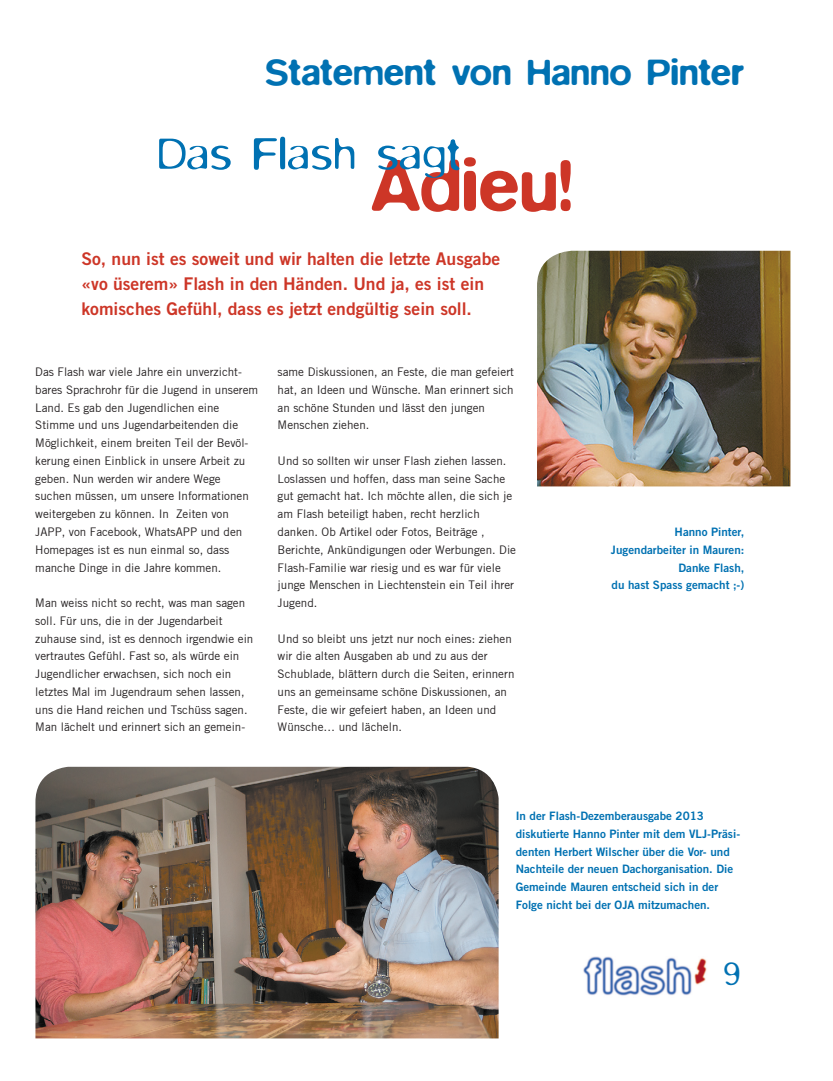
<style>
.page{position:relative;width:833px;height:1081px;background:#fff}
.page>*{position:absolute;margin:0;border:0;box-sizing:border-box;transform-origin:0 0}
.t1{font:500 75px "Blur";color:#cd3627}
.t2{font:300 50px "Blur";color:#0071b2}
.t3{font:500 37.5px "Blur";color:#0071b2}
.t4{font:300 37.5px "Blur";color:#0071b2}
.t5{font:17.5px/25px "Trade Gothic Bold Two";color:#cd3627}
.t6{font:11.62px/17.8px "Trade Gothic";color:#231f20}
.t7{font:11.62px/17.8px "Trade Gothic Bold Two";color:#0071b2;text-align:right}
</style>
<div class="page">
<img style="left:583px;top:956px;width:124px;height:40px">
<img style="left:537px;top:251px;width:253px;height:235px">
<img style="left:35px;top:767px;width:463px;height:271px">
<h3 class="t3" style="left:265px;top:51px;width:480px">Statement von Hanno Pinter</h3>
<h2 class="t2" style="left:156px;top:126px;width:305px">Das Flash sagt</h2>
<h1 class="t1" style="left:371px;top:142px;width:204px">Adieu!</h1>
<h3 class="t5" style="left:81px;top:246px;width:420px">So, nun ist es soweit und wir halten die letzte Ausgabe «vo üserem» Flash in den Händen. Und ja, es ist ein komisches Gefühl, dass es jetzt endgültig sein soll.</h3>
<p class="t6" style="left:35px;top:363px;width:224px">Das Flash war viele Jahre ein unverzicht&shy;bares Sprachrohr für die Jugend in unserem Land. Es gab den Jugendlichen eine Stimme und uns Jugendarbeitenden die Möglichkeit, einem breiten Teil der Bevöl&shy;kerung einen Einblick in unsere Arbeit zu geben. Nun werden wir andere Wege suchen müssen, um unsere Informationen weitergeben zu können. In Zeiten von JAPP, von Facebook, WhatsAPP und den Homepages ist es nun einmal so, dass manche Dinge in die Jahre kommen.</p>
<p class="t6" style="left:35px;top:594px;width:219px">Man weiss nicht so recht, was man sagen soll. Für uns, die in der Jugendarbeit zuhause sind, ist es dennoch irgendwie ein vertrautes Gefühl. Fast so, als würde ein Jugendlicher erwachsen, sich noch ein letztes Mal im Jugendraum sehen lassen, uns die Hand reichen und Tschüss sagen.<br>Man lächelt und erinnert sich an gemein-</p>
<p class="t6" style="left:278px;top:363px;width:238px">same Diskussionen, an Feste, die man gefeiert hat, an Ideen und Wünsche. Man erinnert sich an schöne Stunden und lässt den jungen Menschen ziehen.</p>
<p class="t6" style="left:278px;top:452px;width:240px">Und so sollten wir unser Flash ziehen lassen.<br>Loslassen und hoffen, dass man seine Sache gut gemacht hat. Ich möchte allen, die sich je am Flash beteiligt haben, recht herzlich danken. Ob Artikel oder Fotos, Beiträge , Berichte, Ankündigungen oder Werbungen. Die Flash-Familie war riesig und es war für viele junge Menschen in Liechtenstein ein Teil ihrer Jugend.</p>
<p class="t6" style="left:278px;top:629px;width:238px">Und so bleibt uns jetzt nur noch eines: ziehen wir die alten Ausgaben ab und zu aus der Schublade, blättern durch die Seiten, erinnern uns an gemeinsame schöne Diskussionen, an Feste, die wir gefeiert haben, an Ideen und Wünsche… und lächeln.</p>
<p class="t7" style="left:611px;top:523px;width:135px">Hanno Pinter,<br>Jugendarbeiter in Mauren:<br>Danke Flash,<br>du hast Spass gemacht ;-)</p>
<p class="t7" style="left:516px;top:807px;width:226px;text-align:left">In der Flash-Dezemberausgabe 2013 diskutierte Hanno Pinter mit dem VLJ-Präsi&shy;denten Herbert Wilscher über die Vor- und Nachteile der neuen Dachorganisation. Die Gemeinde Mauren entscheid sich in der Folge nicht bei der OJA mitzumachen.</p>
<h3 class="t4" style="left:722px;top:952px;width:19px">9</h3>
</div>
